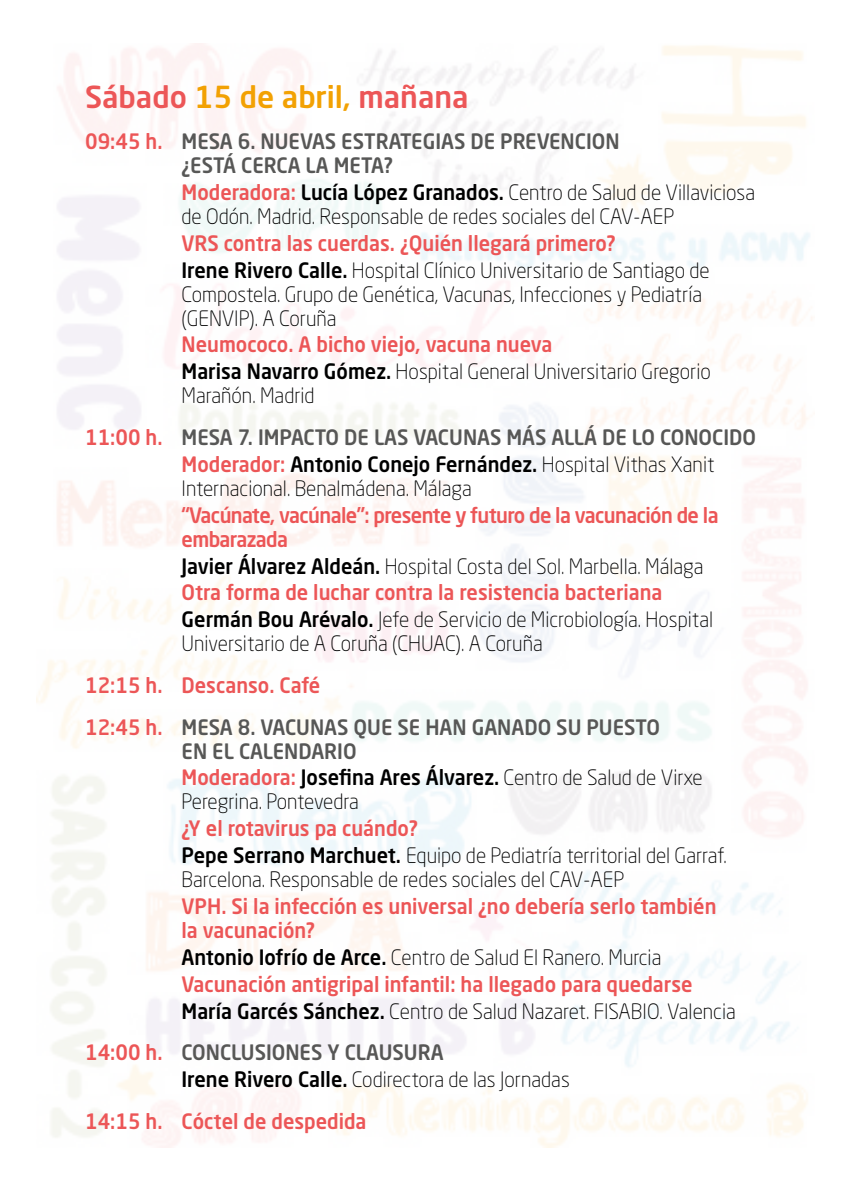
<style>
.page{position:relative;width:851px;height:1191px;background:#fff}
.page>*{position:absolute;margin:0;border:0;box-sizing:border-box;transform-origin:0 0}
.t1{font:500 30px "Neo Sans Std";color:#ec5657}
.t2{font:300 21px/26.8px "Neo Sans Std";color:#000;scale:.95 1}
.t3{font:500 21px/41.6px "Neo Sans Std";color:#575756;scale:.95 1}
.t4{font:500 21px/26.8px "Neo Sans Std";color:#ec5657;scale:.95 1}
.t5{font:500 21px/26.8px "Neo Sans Std";color:#000;scale:.95 1}
.t6{font:500 21px/24px "Neo Sans Std";letter-spacing:-.03em;color:#ec5657;scale:.95 1}
.s1{color:#f2a103}
.s2{color:#ec5657}
.s3{font-weight:500;color:#ec5657}
.s4{font-weight:500}
.s5{color:#000}
.s6{font-weight:300;color:#000}
.s7{color:#575756}
.s8{font-weight:300}
.s9{font-weight:500;color:#575756}
</style>
<div class="page">
<h1 class="t1" style="left:85px;top:78px;width:385px">Sábado <span class="s1">15 de abril,</span> mañana</h1>
<p class="t3" style="left:181px;top:129px;width:462px;line-height:24px;text-indent:-96px"><span class="s2">09:45 h.</span> MESA 6. NUEVAS ESTRATEGIAS DE PREVENCION ¿ESTÁ CERCA LA META?</p>
<p class="t2" style="left:181px;top:180px;width:605px;line-height:24px"><span class="s3">Moderadora:</span> <span class="s4">Lucía López Granados.</span> Centro de Salud de Villaviciosa de Odón. Madrid. Responsable de redes sociales del CAV-AEP</p>
<p class="t4" style="left:181px;top:229px;width:557px">VRS contra las cuerdas. ¿Quién llegará primero?<br><span class="s5">Irene Rivero Calle.</span> <span class="s6">Hospital Clínico Universitario de Santiago de</span></p>
<p class="t2" style="left:181px;top:282px;width:549px;line-height:24px">Compostela. Grupo de Genética, Vacunas, Infecciones y Pediatría (GENVIP). A Coruña</p>
<p class="t2" style="left:181px;top:331px;width:558px"><span class="s3">Neumococo. A bicho viejo, vacuna nueva<br></span><span class="s4">Marisa Navarro Gómez.</span> Hospital General Universitario Gregorio</p>
<p class="t3" style="left:85px;top:374px;width:707px;text-indent:96px"><span class="s6">Marañón. Madrid<br></span><span class="s2">11:00 h.</span> MESA 7. IMPACTO DE LAS VACUNAS MÁS ALLÁ DE LO CONOCIDO</p>
<p class="t2" style="left:181px;top:452px;width:562px;line-height:24px"><span class="s3">Moderador:</span> <span class="s4">Antonio Conejo Fernández.</span> Hospital Vithas Xanit<br>Internacional. Benalmádena. Málaga</p>
<p class="t6" style="left:181px;top:502px;width:566px">“Vacúnate, vacúnale”: presente y futuro de la vacunación de la embarazada</p>
<p class="t2" style="left:181px;top:552px;width:561px"><span class="s4">Javier Álvarez Aldeán.</span> Hospital Costa del Sol. Marbella. Málaga<br><span class="s3">Otra forma de luchar contra la resistencia bacteriana<br></span><span class="s4">Germán Bou Arévalo.</span> Jefe de Servicio de Microbiología. Hospital</p>
<p class="t2" style="left:181px;top:630px;width:382px">Universitario de A Coruña (CHUAC). A Coruña</p>
<p class="t3" style="left:85px;top:664px;width:606px"><span class="s2">12:15 h. Descanso. Café<br>12:45 h.</span> MESA 8. VACUNAS QUE SE HAN GANADO SU PUESTO</p>
<p class="t5" style="left:181px;top:737px;width:550px"><span class="s7">EN EL CALENDARIO<br></span><span class="s2">Moderadora:</span> Josefina Ares Álvarez. <span class="s8">Centro de Salud de Virxe</span></p>
<p class="t2" style="left:181px;top:788px;width:188px">Peregrina. Pontevedra</p>
<p class="t2" style="left:181px;top:815px;width:575px"><span class="s3">¿Y el rotavirus pa cuándo?<br></span><span class="s4">Pepe Serrano Marchuet.</span> Equipo de Pediatría territorial del Garraf.</p>
<p class="t2" style="left:181px;top:866px;width:467px">Barcelona. Responsable de redes sociales del CAV-AEP</p>
<p class="t4" style="left:181px;top:893px;width:564px;line-height:24px">VPH. Si la infección es universal ¿no debería serlo también la vacunación?</p>
<p class="t2" style="left:181px;top:943px;width:585px"><span class="s4">Antonio Iofrío de Arce.</span> Centro de Salud El Ranero. Murcia<br><span class="s3">Vacunación antigripal infantil: ha llegado para quedarse<br></span><span class="s4">María Garcés Sánchez.</span> Centro de Salud Nazaret. FISABIO. Valencia</p>
<p class="t2" style="left:181px;top:1039px;width:410px;text-indent:-96px"><span class="s3">14:00 h.</span> <span class="s9">CONCLUSIONES Y CLAUSURA<br></span><span class="s4">Irene Rivero Calle.</span> Codirectora de las Jornadas</p>
<p class="t4" style="left:85px;top:1107px;width:298px">14:15 h. Cóctel de despedida</p>
</div>
